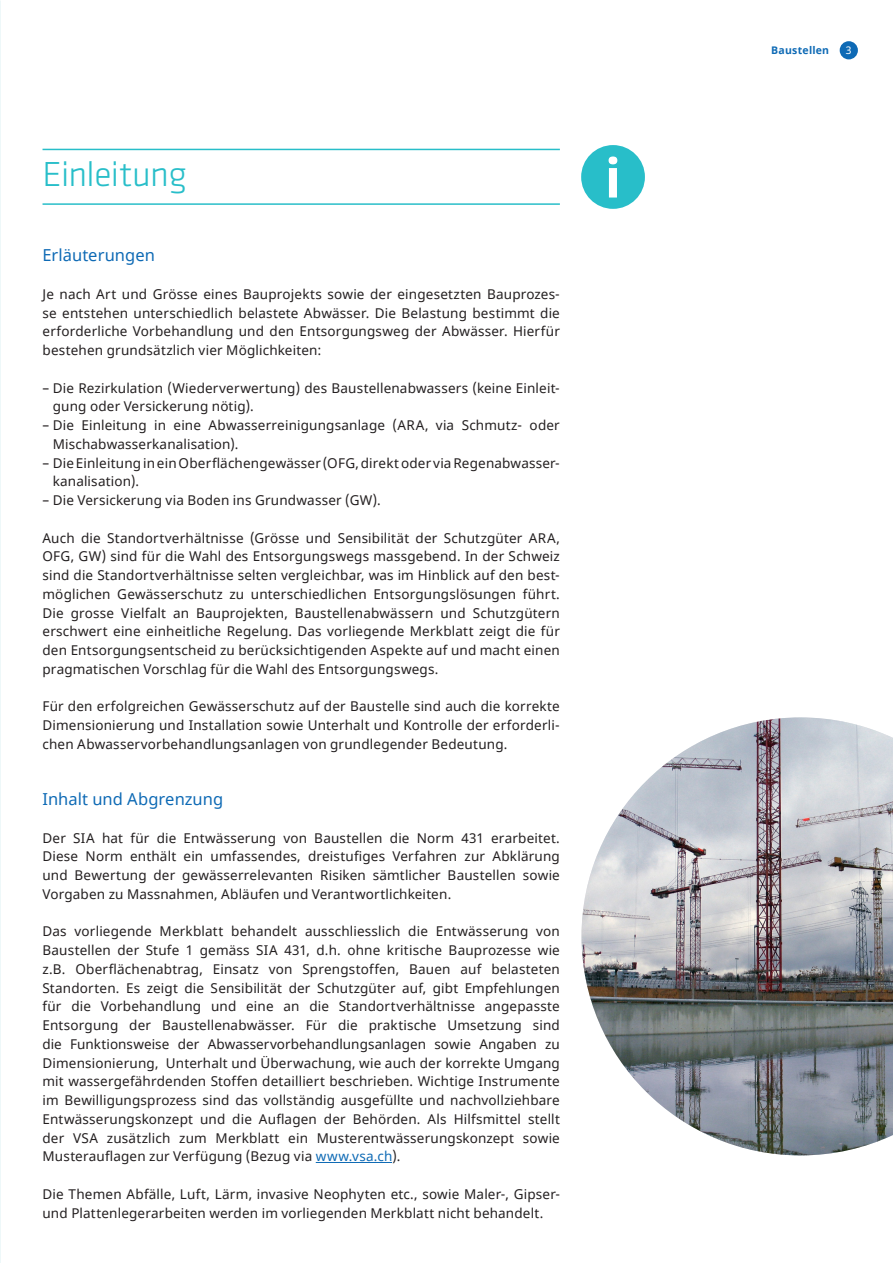
<style>
.page{position:relative;width:893px;height:1263px;background:#fff}
.page>*{position:absolute;margin:0;border:0;box-sizing:border-box;transform-origin:0 0}
.Kapiteltitel_02{font:300 36px "Klavika Basic";letter-spacing:-.015em;color:#28bec9}
.Zwischentitel_03_Blau{font:16.5px "Noto Sans";color:#0e6ab5}
.Lauftext_04{font:13.5px/18.8px "Noto Sans";letter-spacing:.015em;color:#231f20;text-align:justify}
.Lauftext_Titel_04{font:13.5px/18.8px "Noto Sans";letter-spacing:.015em;color:#231f20;text-align:justify}
.t1{font:700 10.5px "Noto Sans";letter-spacing:.025em;color:#0e6ab5}
.t2{font:10.5px "Noto Sans";color:#fff}
.s1{color:#0e6ab5}
</style>
<div class="page">
<hr style="left:0;top:0;width:1px;height:1263px;background:#bfbfbf">
<div style="left:840px;top:41px;width:18px;height:18px;background:#0e6ab5;border-radius:50%"></div>
<hr style="left:316px;top:1162px;width:76px;height:1px;background:#0e6ab5">
<hr style="left:43px;top:149px;width:517px;height:1px;background:#28bec9">
<hr style="left:43px;top:203px;width:517px;height:2px;background:#28bec9">
<div style="left:581px;top:145px;width:64px;height:64px;background:#28bec9;border-radius:50%"></div>
<svg style="left:609px;top:156px;width:8px;height:42px"></svg>
<img style="left:581px;top:717px;width:312px;height:438px">
<p class="Kapiteltitel_02" style="left:43px;top:153px;width:146px">Einleitung</p>
<p class="Zwischentitel_03_Blau" style="left:43px;top:244px;width:114px">Erläuterungen</p>
<p class="Lauftext_04" style="left:43px;top:285px;width:519px">Je nach Art und Grösse eines Bauprojekts sowie der eingesetzten Bauprozes&shy;se entstehen unterschiedlich belastete Abwässer. Die Belastung bestimmt die erforderliche Vorbehandlung und den Entsorgungsweg der Abwässer. Hierfür bestehen grundsätzlich vier Möglichkeiten:</p>
<p class="Lauftext_04" style="left:53px;top:379px;width:509px;text-indent:-10px">– Die Rezirkulation (Wiederverwertung) des Baustellenabwassers (keine Einleit&shy;gung oder Versickerung nötig).</p>
<p class="Lauftext_04" style="left:53px;top:416px;width:509px;text-indent:-10px">– Die Einleitung in eine Abwasserreinigungsanlage (ARA, via Schmutz- oder<br>Mischabwasserkanalisation).</p>
<p class="Lauftext_04" style="left:53px;top:454px;width:509px;text-indent:-10px">– Die Einleitung in ein Oberflächengewässer (OFG, direkt oder via Regenabwasser&shy;kanalisation).</p>
<p class="Lauftext_04" style="left:43px;top:491px;width:340px">– Die Versickerung via Boden ins Grundwasser (GW).</p>
<p class="Lauftext_04" style="left:43px;top:529px;width:519px">Auch die Standortverhältnisse (Grösse und Sensibilität der Schutzgüter ARA, OFG, GW) sind für die Wahl des Entsorgungswegs massgebend. In der Schweiz sind die Standortverhältnisse selten vergleichbar, was im Hinblick auf den best&shy;möglichen Gewässerschutz zu unterschiedlichen Entsorgungslösungen führt.<br>Die grosse Vielfalt an Bauprojekten, Baustellenabwässern und Schutzgütern erschwert eine einheitliche Regelung. Das vorliegende Merkblatt zeigt die für den Entsorgungsentscheid zu berücksichtigenden Aspekte auf und macht einen pragmatischen Vorschlag für die Wahl des Entsorgungswegs.</p>
<p class="Lauftext_04" style="left:43px;top:698px;width:519px">Für den erfolgreichen Gewässerschutz auf der Baustelle sind auch die korrekte Dimensionierung und Installation sowie Unterhalt und Kontrolle der erforderli&shy;chen Abwasservorbehandlungsanlagen von grundlegender Bedeutung.</p>
<p class="Zwischentitel_03_Blau" style="left:43px;top:788px;width:182px">Inhalt und Abgrenzung</p>
<p class="Lauftext_Titel_04" style="left:43px;top:829px;width:519px">Der SIA hat für die Entwässerung von Baustellen die Norm 431 erarbeitet.<br>Diese Norm enthält ein umfassendes, dreistufiges Verfahren zur Abklärung und Bewertung der gewässerrelevanten Risiken sämtlicher Baustellen sowie Vorgaben zu Massnahmen, Abläufen und Verantwortlichkeiten.</p>
<p class="Lauftext_Titel_04" style="left:43px;top:923px;width:519px">Das vorliegende Merkblatt behandelt ausschliesslich die Entwässerung von Baustellen der Stufe 1 gemäss SIA 431, d.h. ohne kritische Bauprozesse wie z.B. Oberflächenabtrag, Einsatz von Sprengstoffen, Bauen auf belasteten Standorten. Es zeigt die Sensibilität der Schutzgüter auf, gibt Empfehlungen für die Vorbehandlung und eine an die Standortverhältnisse angepasste Entsorgung der Baustellenabwässer. Für die praktische Umsetzung sind die Funktionsweise der Abwasservorbehandlungsanlagen sowie Angaben zu Dimensionierung, Unterhalt und Überwachung, wie auch der korrekte Umgang mit wassergefährdenden Stoffen detailliert beschrieben. Wichtige Instrumente im Bewilligungsprozess sind das vollständig ausgefüllte und nachvollziehbare Entwässerungskonzept und die Auflagen der Behörden. Als Hilfsmittel stellt der VSA zusätzlich zum Merkblatt ein Musterentwässerungskonzept sowie Musterauflagen zur Verfügung (Bezug via <span class="s1">www.vsa.ch</span>).</p>
<p class="Lauftext_Titel_04" style="left:43px;top:1185px;width:519px">Die Themen Abfälle, Luft, Lärm, invasive Neophyten etc., sowie Maler-, Gipser&shy;und Plattenlegerarbeiten werden im vorliegenden Merkblatt nicht behandelt.</p>
<p class="t1" style="left:771px;top:43px;width:59px">Baustellen</p>
<p class="t2" style="left:846px;top:43px;width:7px">3</p>
</div>
